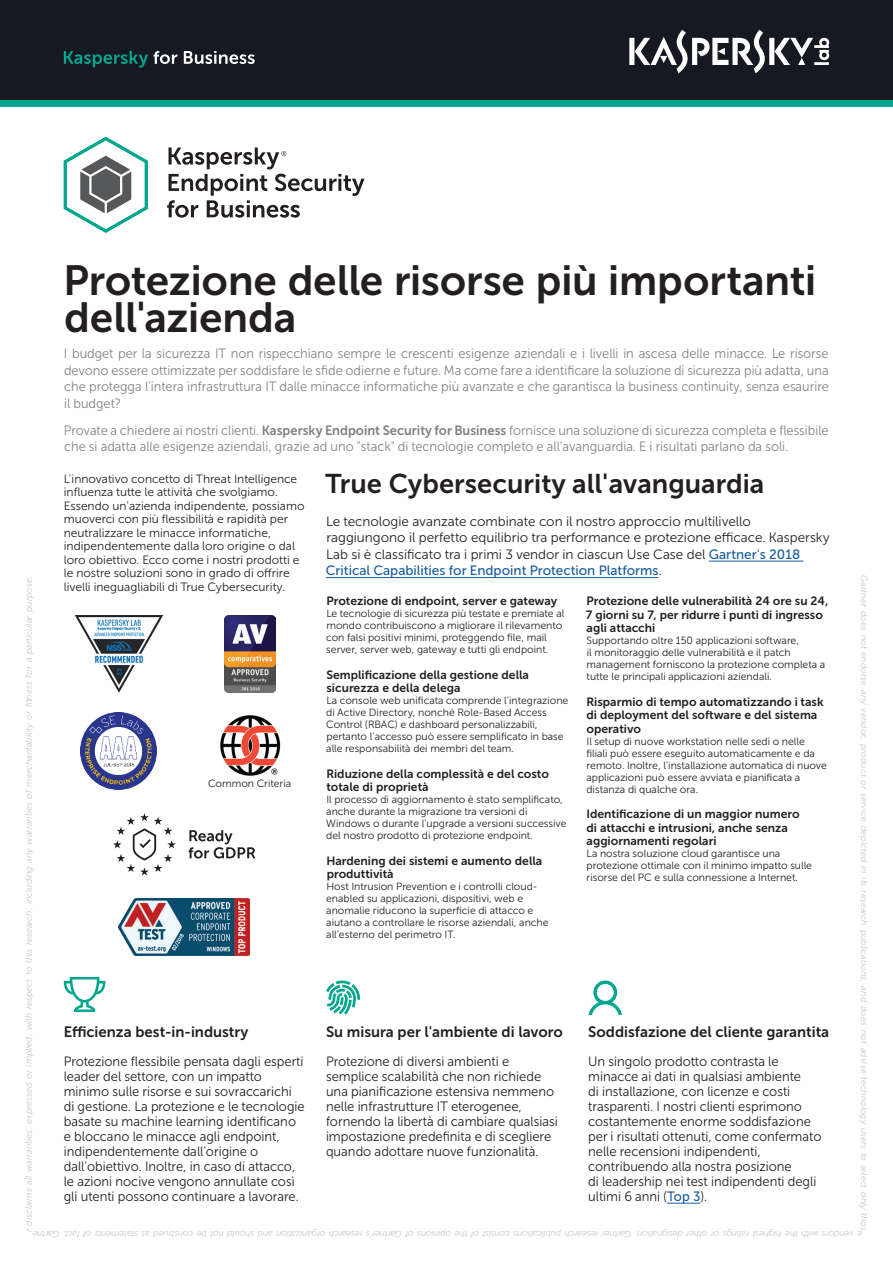
<style>
.page{position:relative;width:893px;height:1263px;background:#fff}
.page>*{position:absolute;margin:0;border:0;box-sizing:border-box;transform-origin:0 0}
.t1{font:42px/37.5px "Museo Sans Cyrl 700";letter-spacing:-.005em;color:#231f20}
.t2{font:27px "Museo Sans Cyrl 700";color:#231f20}
.t3{font:15px "Museo Sans Cyrl 700";color:#231f20}
.t4{font:13.5px/15px "Museo Sans Cyrl 300";color:#231f20;scale:.96 1}
.t5{font:13.5px/16.5px "Museo Sans Cyrl 300";color:#808285;text-align:justify;scale:.95 1}
.t6{font:13.5px/16.5px "Museo Sans Cyrl 300";color:#231f20}
.t7{font:13.5px "Museo Sans Cyrl 500";color:#175d9e}
.t8{font:12px/13.5px "Museo Sans Cyrl 700";color:#231f20}
.t9{font:12px/13.5px "Museo Sans Cyrl 300";color:#231f20}
.t10{font:10.5px/12px "Museo Sans Cyrl 300";color:#231f20}
.t11{font:italic 9px "Museo Sans Cyrl 300";color:#c7c8ca}
.s1{font-family:"Museo Sans Cyrl 700"}
.s2{font-family:"Museo Sans Cyrl 500";color:#175d9e}
.s3{font-family:"Museo Sans Cyrl 300";color:#231f20}
</style>
<div class="page">
<div style="left:0;top:0;width:893px;height:100px;background:#161922"></div>
<div style="left:0;top:100px;width:893px;height:6px;background:#00a78e"></div>
<svg style="left:64px;top:137px;width:84px;height:96px"></svg>
<svg style="left:167px;top:147px;width:198px;height:71px"></svg>
<hr style="left:709px;top:561px;width:94px;height:1px;background:#175d9e">
<hr style="left:326px;top:577px;width:333px;height:1px;background:#175d9e">
<svg style="left:154px;top:51px;width:101px;height:13px"></svg>
<svg style="left:64px;top:51px;width:84px;height:17px"></svg>
<svg style="left:629px;top:30px;width:200px;height:43px"></svg>
<hr style="left:667px;top:1203px;width:33px;height:1px;background:#175d9e">
<svg style="left:326px;top:980px;width:34px;height:35px"></svg>
<svg style="left:588px;top:980px;width:34px;height:35px"></svg>
<svg style="left:64px;top:977px;width:41px;height:35px"></svg>
<img style="left:75px;top:615px;width:88px;height:77px">
<img style="left:119px;top:898px;width:131px;height:58px">
<img style="left:81px;top:712px;width:76px;height:77px">
<img style="left:224px;top:615px;width:51px;height:77px">
<img style="left:220px;top:715px;width:61px;height:61px">
<svg style="left:113px;top:813px;width:63px;height:63px"></svg>
<svg style="left:189px;top:830px;width:67px;height:28px"></svg>
<h1 class="t1" style="left:64px;top:262px;width:754px">Protezione delle risorse più importanti dell'azienda</h1>
<p class="t5" style="left:64px;top:345px;width:807px">I budget per la sicurezza IT non rispecchiano sempre le crescenti esigenze aziendali e i livelli in ascesa delle minacce. Le risorse devono essere ottimizzate per soddisfare le sfide odierne e future. Ma come fare a identificare la soluzione di sicurezza più adatta, una che protegga l'intera infrastruttura IT dalle minacce informatiche più avanzate e che garantisca la business continuity, senza esaurire il budget?</p>
<p class="t5" style="left:64px;top:422px;width:806px">Provate a chiedere ai nostri clienti. <span class="s1">Kaspersky Endpoint Security for Business</span> fornisce una soluzione di sicurezza completa e flessibile che si adatta alle esigenze aziendali, grazie ad uno "stack" di tecnologie completo e all'avanguardia. E i risultati parlano da soli.</p>
<h2 class="t2" style="left:325px;top:468px;width:441px">True Cybersecurity all'avanguardia</h2>
<p class="t6" style="left:326px;top:513px;width:505px">Le tecnologie avanzate combinate con il nostro approccio multilivello raggiungono il perfetto equilibrio tra performance e protezione efficace. Kaspersky<br>Lab si è classificato tra i primi 3 vendor in ciascun Use Case del <span class="s2">Gartner's 2018</span></p>
<p class="t7" style="left:326px;top:563px;width:337px">Critical Capabilities for Endpoint Protection Platforms<span class="s3">.</span></p>
<p class="t8" style="left:326px;top:594px;width:232px">Protezione di endpoint, server e gateway</p>
<p class="t10" style="left:326px;top:608px;width:240px">Le tecnologie di sicurezza più testate e premiate al mondo contribuiscono a migliorare il rilevamento con falsi positivi minimi, proteggendo file, mail server, server web, gateway e tutti gli endpoint.</p>
<p class="t8" style="left:326px;top:668px;width:204px">Semplificazione della gestione della sicurezza e della delega</p>
<p class="t10" style="left:326px;top:695px;width:244px">La console web unificata comprende l'integrazione di Active Directory, nonché Role-Based Access Control (RBAC) e dashboard personalizzabili, pertanto l'accesso può essere semplificato in base alle responsabilità dei membri del team.</p>
<p class="t8" style="left:326px;top:767px;width:224px">Riduzione della complessità e del costo totale di proprietà</p>
<p class="t10" style="left:326px;top:794px;width:242px">Il processo di aggiornamento è stato semplificato, anche durante la migrazione tra versioni di Windows o durante l'upgrade a versioni successive del nostro prodotto di protezione endpoint.</p>
<p class="t8" style="left:326px;top:854px;width:217px">Hardening dei sistemi e aumento della produttività</p>
<p class="t10" style="left:326px;top:881px;width:224px">Host Intrusion Prevention e i controlli cloud&shy;enabled su applicazioni, dispositivi, web e anomalie riducono la superficie di attacco e aiutano a controllare le risorse aziendali, anche all'esterno del perimetro IT.</p>
<p class="t9" style="left:64px;top:472px;width:242px">L'innovativo concetto di Threat Intelligence influenza tutte le attività che svolgiamo.<br>Essendo un'azienda indipendente, possiamo muoverci con più flessibilità e rapidità per neutralizzare le minacce informatiche, indipendentemente dalla loro origine o dal loro obiettivo. Ecco come i nostri prodotti e le nostre soluzioni sono in grado di offrire livelli ineguagliabili di True Cybersecurity.</p>
<p class="t11" style="left:869px;top:575px;width:657px;rotate:90deg">Gartner does not endorse any vendor, product or service depicted in its research publications, and does not advise technology users to select only thos</p>
<p class="t11" style="left:24px;top:1232px;width:657px;rotate:-90deg">r disclaims all warranties, expressed or implied, with respect to this research, including any warranties of merchantability or ftness for a particular purpose.</p>
<p class="t11" style="left:862px;top:1239px;width:831px;rotate:-180deg">e odnev s r w h t i eh t t sehg i h sgn i t a r o r r eh t o o i t ang i sed . n G r en t r a hc r aese r o i t ac i l bup sn oc t s i sn f o eh t o o i n i p sn f o G s ’ r en t r a hc r aese r o o i t az i nag r n dna ohs d l u t on eb oc deu r t sn s a me t a t s s t ne f o . t ca f G en t r a</p>
<p class="t8" style="left:586px;top:594px;width:244px">Protezione delle vulnerabilità 24 ore su 24,<br>7 giorni su 7, per ridurre i punti di ingresso agli attacchi</p>
<p class="t10" style="left:586px;top:635px;width:240px">Supportando oltre 150 applicazioni software,<br>il monitoraggio delle vulnerabilità e il patch management forniscono la protezione completa a tutte le principali applicazioni aziendali.</p>
<p class="t8" style="left:586px;top:695px;width:239px">Risparmio di tempo automatizzando i task di deployment del software e del sistema operativo</p>
<p class="t10" style="left:586px;top:735px;width:242px">Il setup di nuove workstation nelle sedi o nelle filiali può essere eseguito automaticamente e da remoto. Inoltre, l'installazione automatica di nuove applicazioni può essere avviata e pianificata a distanza di qualche ora.</p>
<p class="t8" style="left:586px;top:807px;width:215px">Identificazione di un maggior numero di attacchi e intrusioni, anche senza aggiornamenti regolari</p>
<p class="t10" style="left:587px;top:848px;width:227px">La nostra soluzione cloud garantisce una protezione ottimale con il minimo impatto sulle risorse del PC e sulla connessione a Internet.</p>
<p class="t10" style="left:208px;top:778px;width:85px">Common Criteria</p>
<h3 class="t3" style="left:326px;top:1024px;width:238px">Su misura per l'ambiente di lavoro</h3>
<p class="t4" style="left:326px;top:1054px;width:243px">Protezione di diversi ambienti e semplice scalabilità che non richiede una pianificazione estensiva nemmeno nelle infrastrutture IT eterogenee, fornendo la libertà di cambiare qualsiasi impostazione predefinita e di scegliere quando adottare nuove funzionalità.</p>
<h3 class="t3" style="left:588px;top:1024px;width:242px">Soddisfazione del cliente garantita</h3>
<p class="t4" style="left:588px;top:1054px;width:244px">Un singolo prodotto contrasta le minacce ai dati in qualsiasi ambiente<br>di installazione, con licenze e costi trasparenti. I nostri clienti esprimono costantemente enorme soddisfazione per i risultati ottenuti, come confermato nelle recensioni indipendenti, contribuendo alla nostra posizione<br>di leadership nei test indipendenti degli ultimi 6 anni (<span class="s2">Top 3</span>).</p>
<h3 class="t3" style="left:64px;top:1024px;width:186px">Efficienza best-in-industry</h3>
<p class="t4" style="left:64px;top:1054px;width:252px">Protezione flessibile pensata dagli esperti leader del settore, con un impatto minimo sulle risorse e sui sovraccarichi di gestione. La protezione e le tecnologie basate su machine learning identificano e bloccano le minacce agli endpoint, indipendentemente dall'origine o dall'obiettivo. Inoltre, in caso di attacco, le azioni nocive vengono annullate così gli utenti possono continuare a lavorare.</p>
</div>
